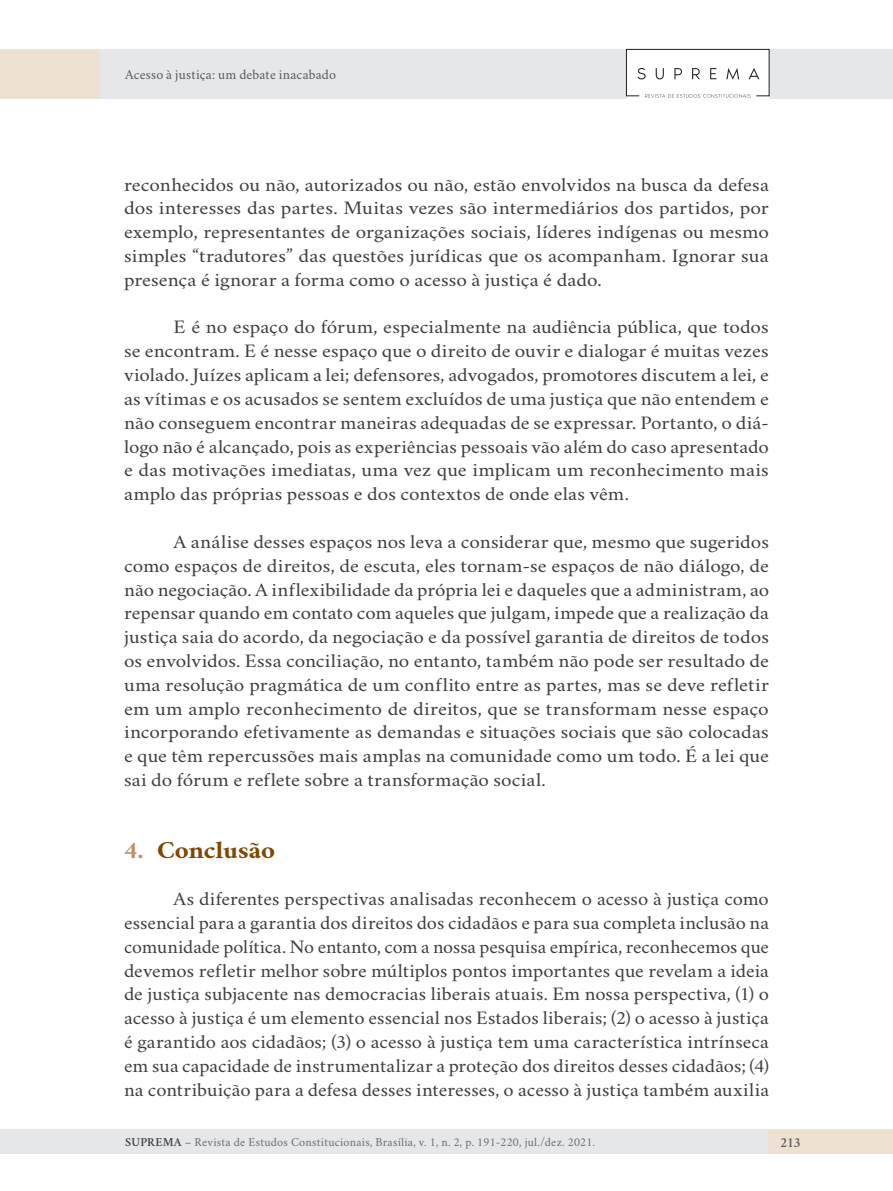
<style>
.page{position:relative;width:893px;height:1191px;background:#fff}
.page>*{position:absolute;margin:0;border:0;box-sizing:border-box;transform-origin:0 0}
.t1{font:700 24.5px "Crimson";letter-spacing:-.005em;color:#7d4800;scale:1.1 1}
.texto_corrido_pt{font:19.25px/23.8px "Crimson";letter-spacing:.005em;color:#3e3e3f;text-align:justify;scale:1.1 1}
.texto_corrido_pt-2{font:19.25px/23.8px "Crimson";letter-spacing:.005em;color:#3e3e3f;text-align:justify;scale:1.07 1}
.t2{font:14px "Crimson";letter-spacing:.015em;color:#57585a}
.t3{font:600 14px "Crimson";color:#57585a}
.t4{font:12.25px "Crimson";letter-spacing:.02em;color:#6c6d70}
.s1{color:#bb9367}
.s2{font-weight:600;color:#3e3e3f}
</style>
<div class="page">
<div style="left:0;top:49px;width:893px;height:50px;background:#e6e7e9"></div>
<div style="left:0;top:1129px;width:844px;height:25px;background:#e6e7e9"></div>
<div style="left:769px;top:1129px;width:124px;height:25px;background:#ede1d1"></div>
<div style="left:627px;top:50px;width:142px;height:49px;background:#fff"></div>
<svg style="left:626px;top:48px;width:144px;height:50px"></svg>
<div style="left:0;top:49px;width:100px;height:50px;background:#ede1d1"></div>
<p class="t2" style="left:125px;top:64px;width:213px">Acesso à justiça: um debate inacabado</p>
<p class="texto_corrido_pt" style="left:124px;top:170px;width:588px">reconhecidos ou não, autorizados ou não, estão envolvidos na busca da defesa dos interesses das partes. Muitas vezes são intermediários dos partidos, por exemplo, representantes de organizações sociais, líderes indígenas ou mesmo simples “tradutores” das questões jurídicas que os acompanham. Ignorar sua presença é ignorar a forma como o acesso à justiça é dado.</p>
<p class="texto_corrido_pt" style="left:124px;top:313px;width:588px;text-indent:50px">E é no espaço do fórum, especialmente na audiência pública, que todos se encontram. E é nesse espaço que o direito de ouvir e dialogar é muitas vezes violado. Juízes aplicam a lei; defensores, advogados, promotores discutem a lei, e as vítimas e os acusados se sentem excluídos de uma justiça que não entendem e não conseguem encontrar maneiras adequadas de se expressar. Portanto, o diá&shy;logo não é alcançado, pois as experiências pessoais vão além do caso apresentado e das motivações imediatas, uma vez que implicam um reconhecimento mais amplo das próprias pessoas e dos contextos de onde elas vêm.</p>
<p class="texto_corrido_pt" style="left:124px;top:527px;width:588px;text-indent:50px">A análise desses espaços nos leva a considerar que, mesmo que sugeridos como espaços de direitos, de escuta, eles tornam-se espaços de não diálogo, de não negociação. A inflexibilidade da própria lei e daqueles que a administram, ao repensar quando em contato com aqueles que julgam, impede que a realização da justiça saia do acordo, da negociação e da possível garantia de direitos de todos os envolvidos. Essa conciliação, no entanto, também não pode ser resultado de uma resolução pragmática de um conflito entre as partes, mas se deve refletir em um amplo reconhecimento de direitos, que se transformam nesse espaço incorporando efetivamente as demandas e situações sociais que são colocadas e que têm repercussões mais amplas na comunidade como um todo. É a lei que sai do fórum e reflete sobre a transformação social.</p>
<p class="t1" style="left:124px;top:831px;width:139px"><span class="s1">4.</span> Conclusão</p>
<p class="texto_corrido_pt-2" style="left:124px;top:884px;width:604px;text-indent:50px">As diferentes perspectivas analisadas reconhecem o acesso à justiça como essencial para a garantia dos direitos dos cidadãos e para sua completa inclusão na comunidade política. No entanto, com a nossa pesquisa empírica, reconhecemos que devemos refletir melhor sobre múltiplos pontos importantes que revelam a ideia de justiça subjacente nas democracias liberais atuais. Em nossa perspectiva, (1) o acesso à justiça é um elemento essencial nos Estados liberais; (2) o acesso à justiça é garantido aos cidadãos; (3) o acesso à justiça tem uma característica intrínseca em sua capacidade de instrumentalizar a proteção dos direitos desses cidadãos; (4) na contribuição para a defesa desses interesses, o acesso à justiça também auxilia</p>
<p class="t4" style="left:125px;top:1132px;width:471px"><span class="s2">SUPREMA</span> – Revista de Estudos Constitucionais, Brasília, v. 1, n. 2, p. 191-220, jul./dez. 2021.</p>
<p class="t3" style="left:781px;top:1132px;width:21px">213</p>
</div>
